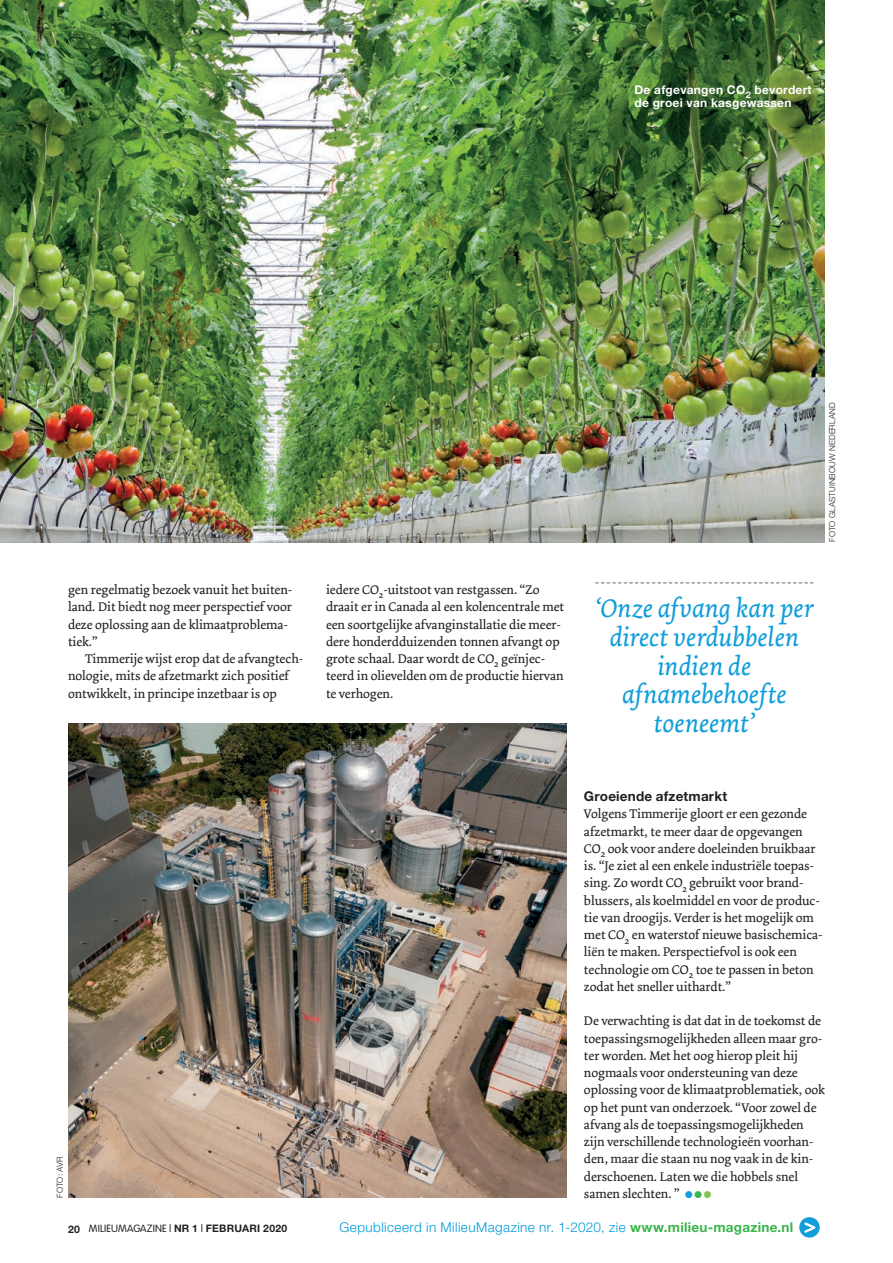
<style>
.page{position:relative;width:893px;height:1263px;background:#fff}
.page>*{position:absolute;margin:0;border:0;box-sizing:border-box;transform-origin:0 0}
.t1{font:italic 27px/28.5px "Dolly";color:#119eda;text-align:center}
.t2{font:300 13.5px "Helvetica Neue LT Std";letter-spacing:.03em;color:#009cdb}
.t3{font:700 13.5px "Helvetica Neue LT Std";letter-spacing:.015em;color:#231f20}
.t4{font:13.2px/17.2px "Dolly";letter-spacing:-.005em;color:#231f20}
.t5{font:700 12px/13.5px "Helvetica Neue LT Std";letter-spacing:.02em;color:#fff}
.t6{font:300 10.35px "VAG Rounded";letter-spacing:.02em;color:#231f20}
.t7{font:300 8.25px "Helvetica Neue LT Std";letter-spacing:.01em;color:#231f20}
.s1{font-family:"Helvetica Neue LT Std";font-weight:700;font-size:10.5px}
.s2{font-family:"Helvetica Neue LT Std";font-weight:700}
.s3{color:#119eda}
.s4{color:#3ab54a}
.s5{color:#83c555}
.s6{font-weight:700;color:#3ab54a}
</style>
<div class="page">
<img style="left:68px;top:724px;width:499px;height:474px">
<img style="left:0;top:0;width:825px;height:542px">
<svg style="left:595px;top:582px;width:218px;height:1px"></svg>
<div style="left:799px;top:1217px;width:21px;height:20px;background:#119eda;border-radius:50%"></div>
<svg style="left:804px;top:1222px;width:11px;height:11px"></svg>
<p class="t5" style="left:634px;top:83px;width:179px">De afgevangen CO<sub>2</sub> bevordert de groei van kasgewassen</p>
<p class="t4" style="left:68px;top:581px;width:226px">gen regelmatig bezoek vanuit het buiten&shy;land. Dit biedt nog meer perspectief voor deze oplossing aan de klimaatproblema&shy;tiek.”</p>
<p class="t4" style="left:68px;top:650px;width:237px;text-indent:17px">Timmerije wijst erop dat de afvangtech&shy;nologie, mits de afzetmarkt zich positief ontwikkelt, in principe inzetbaar is op</p>
<p class="t4" style="left:326px;top:581px;width:240px">iedere CO<sub>2</sub>-uitstoot van restgassen. “Zo draait er in Canada al een kolencentrale met een soortgelijke afvanginstallatie die meer&shy;dere honderdduizenden tonnen afvangt op grote schaal. Daar wordt de CO<sub>2</sub> geïnjec&shy;teerd in olievelden om de productie hiervan te verhogen.</p>
<p class="t7" style="left:827px;top:542px;width:141px;rotate:-90deg">FOTO GLASTUINBOUW NEDERLAND</p>
<h1 class="t1" style="left:595px;top:595px;width:220px">‘Onze afvang kan per direct verdubbelen indien de afnamebehoefte toeneemt’</h1>
<p class="t7" style="left:55px;top:1198px;width:43px;rotate:-90deg">FOTO: AVR</p>
<p class="t6" style="left:68px;top:1223px;width:221px"><span class="s1">20</span> MILIEUMAGAZINE | <span class="s2">NR 1</span> | <span class="s2">FEBRUARI 2020</span></p>
<p class="t3" style="left:584px;top:788px;width:145px">Groeiende afzetmarkt</p>
<p class="t4" style="left:584px;top:806px;width:240px">Volgens Timmerije gloort er een gezonde afzetmarkt, te meer daar de opgevangen CO<sub>2</sub> ook voor andere doeleinden bruikbaar is. “Je ziet al een enkele industriële toepas&shy;sing. Zo wordt CO<sub>2</sub> gebruikt voor brand&shy;blussers, als koelmiddel en voor de produc&shy;tie van droogijs. Verder is het mogelijk om met CO<sub>2</sub> en waterstof nieuwe basischemica&shy;liën te maken. Perspectiefvol is ook een technologie om CO<sub>2</sub> toe te passen in beton zodat het sneller uithardt.”</p>
<p class="t4" style="left:584px;top:1013px;width:242px">De verwachting is dat dat in de toekomst de toepassingsmogelijkheden alleen maar gro&shy;ter worden. Met het oog hierop pleit hij nogmaals voor ondersteuning van deze oplossing voor de klimaatproblematiek, ook op het punt van onderzoek. “Voor zowel de afvang als de toepassingsmogelijkheden zijn verschillende technologieën voorhan&shy;den, maar die staan nu nog vaak in de kin&shy;derschoenen. Laten we die hobbels snel samen slechten. ” <span class="s3">●</span><span class="s4">●</span><span class="s5">●</span></p>
<p class="t2" style="left:339px;top:1219px;width:455px">Gepubliceerd in MilieuMagazine nr. 1-2020, zie <span class="s6">www.milieu-magazine.nl</span></p>
</div>
